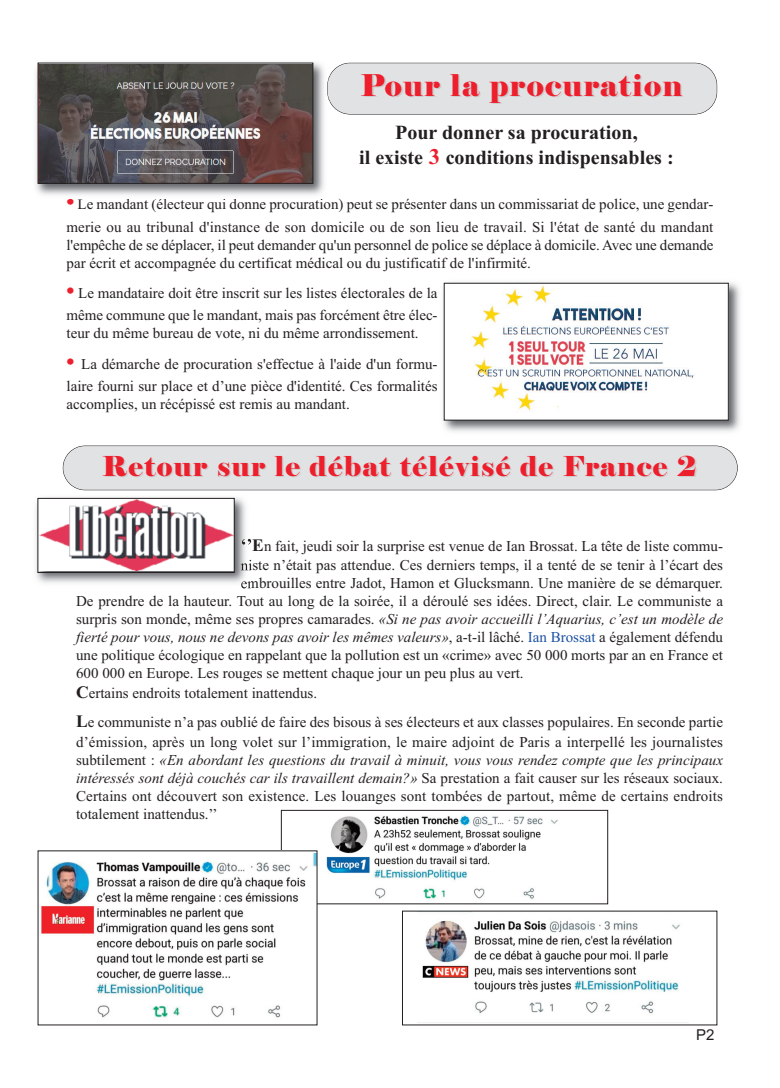
<style>
.page{position:relative;width:780px;height:1088px;background:#fff}
.page>*{position:absolute;margin:0;border:0;box-sizing:border-box;transform-origin:0 0}
.t1{font:30px "Elephant";letter-spacing:.05em;color:#ee1f2d}
.t2{font:27.5px "Elephant";letter-spacing:.05em;color:#ee1f2d}
.t3{font:700 20px/25.8px "Times New Roman";color:#231f20;text-align:center}
.t4{font:15px/18px "Times New Roman";color:#231f20}
.t5{font:15px "Arial";color:#231f20}
.s1{font-size:22.5px;color:#ee1f2d}
.s2{font-weight:700;font-size:22.5px;color:#ee1f2d}
.s3{font-weight:700;font-size:17.5px}
.s4{font-style:italic}
.s5{color:#1c52a4}
</style>
<div class="page">
<div style="left:327px;top:63px;width:390px;height:51px;background:#e1e2e4;border-radius:23px"></div>
<div style="left:327px;top:63px;width:390px;height:51px;border:1px solid #231f20;border-radius:23px"></div>
<div style="left:63px;top:446px;width:674px;height:44px;background:#e1e2e4;border-radius:22px"></div>
<div style="left:63px;top:445px;width:674px;height:45px;border:1px solid #231f20;border-radius:22px"></div>
<img style="left:443px;top:282px;width:297px;height:150px">
<div style="left:444px;top:283px;width:284px;height:137px;background:#fff"></div>
<img style="left:471px;top:285px;width:223px;height:126px">
<div style="left:444px;top:283px;width:284px;height:137px;border:1px solid #231f20"></div>
<img style="left:36px;top:497px;width:215px;height:92px">
<svg style="left:242px;top:539px;width:9px;height:6px"></svg>
<svg style="left:241px;top:560px;width:10px;height:10px"></svg>
<svg style="left:241px;top:580px;width:10px;height:8px"></svg>
<img style="left:40px;top:500px;width:192px;height:70px">
<div style="left:38px;top:498px;width:196px;height:75px;border:1px solid #231f20"></div>
<img style="left:35px;top:62px;width:289px;height:138px">
<img style="left:327px;top:77px;width:2px;height:23px">
<img style="left:78px;top:199px;width:52px;height:1px">
<img style="left:40px;top:65px;width:271px;height:117px">
<div style="left:38px;top:63px;width:275px;height:121px;border:1px solid #231f20"></div>
<img style="left:417px;top:920px;width:271px;height:103px">
<img style="left:326px;top:815px;width:232px;height:84px">
<div style="left:281px;top:810px;width:327px;height:94px;border:1px solid #231f20"></div>
<img style="left:41px;top:853px;width:274px;height:166px">
<h1 class="t1" style="left:360px;top:66px;width:323px">Pour la procuration</h1>
<h3 class="t3" style="left:359px;top:119px;width:316px">Pour donner sa procuration,<br>il existe <span class="s1">3</span> conditions indispensables :</h3>
<p class="t4" style="left:66px;top:193px;width:648px;line-height:22.1px"><span class="s2">•</span> Le mandant (électeur qui donne procuration) peut se présenter dans un commissariat de police, une gendar&shy;merie ou au tribunal d'instance de son domicile ou de son lieu de travail. Si l'état de santé du mandant</p>
<p class="t4" style="left:66px;top:235px;width:648px">l'empêche de se déplacer, il peut demander qu'un personnel de police se déplace à domicile. Avec une demande par écrit et accompagnée du certificat médical ou du justificatif de l'infirmité.</p>
<p class="t4" style="left:66px;top:282px;width:372px;line-height:22.1px"><span class="s2">•</span> Le mandataire doit être inscrit sur les listes électorales de la même commune que le mandant, mais pas forcément être élec-</p>
<p class="t4" style="left:66px;top:324px;width:353px">teur du même bureau de vote, ni du même arrondissement.</p>
<p class="t4" style="left:66px;top:352px;width:372px;line-height:22.1px"><span class="s2">•</span> La démarche de procuration s'effectue à l'aide d'un formu&shy;laire fourni sur place et d’une pièce d'identité. Ces formalités</p>
<p class="t4" style="left:66px;top:394px;width:285px">accomplies, un récépissé est remis au mandant.</p>
<h2 class="t2" style="left:102px;top:449px;width:596px">Retour sur le débat télévisé de France 2</h2>
<p class="t4" style="left:241px;top:536px;width:484px;line-height:19.5px"><span class="s3">‘’E</span>n fait, jeudi soir la surprise est venue de Ian Brossat. La tête de liste commu&shy;niste n’était pas attendue. Ces derniers temps, il a tenté de se tenir à l’écart des</p>
<p class="t4" style="left:76px;top:574px;width:648px;text-align:justify;text-indent:164px">embrouilles entre Jadot, Hamon et Glucksmann. Une manière de se démarquer.<br>De prendre de la hauteur. Tout au long de la soirée, il a déroulé ses idées. Direct, clair. Le communiste a surpris son monde, même ses propres camarades. <span class="s4">«Si ne pas avoir accueilli l’Aquarius, c’est un modèle de fierté pour vous, nous ne devons pas avoir les mêmes valeurs»</span>, a-t-il lâché. <span class="s5">Ian Brossat</span> a également défendu une politique écologique en rappelant que la pollution est un «crime» avec 50 000 morts par an en France et 600 000 en Europe. Les rouges se mettent chaque jour un peu plus au vert.</p>
<p class="t4" style="left:76px;top:678px;width:648px;line-height:29.5px"><span class="s3">C</span>ertains endroits totalement inattendus.<br><span class="s3">L</span>e communiste n’a pas oublié de faire des bisous à ses électeurs et aux classes populaires. En seconde partie</p>
<p class="t4" style="left:76px;top:732px;width:648px;text-align:justify">d’émission, après un long volet sur l’immigration, le maire adjoint de Paris a interpellé les journalistes subtilement : <span class="s4">«En abordant les questions du travail à minuit, vous vous rendez compte que les principaux intéressés sont déjà couchés car ils travaillent demain?»</span> Sa prestation a fait causer sur les réseaux sociaux.<br>Certains ont découvert son existence. Les louanges sont tombées de partout, même de certains endroits totalement inattendus.’’</p>
<p class="t5" style="left:696px;top:1026px;width:20px">P2</p>
</div>
